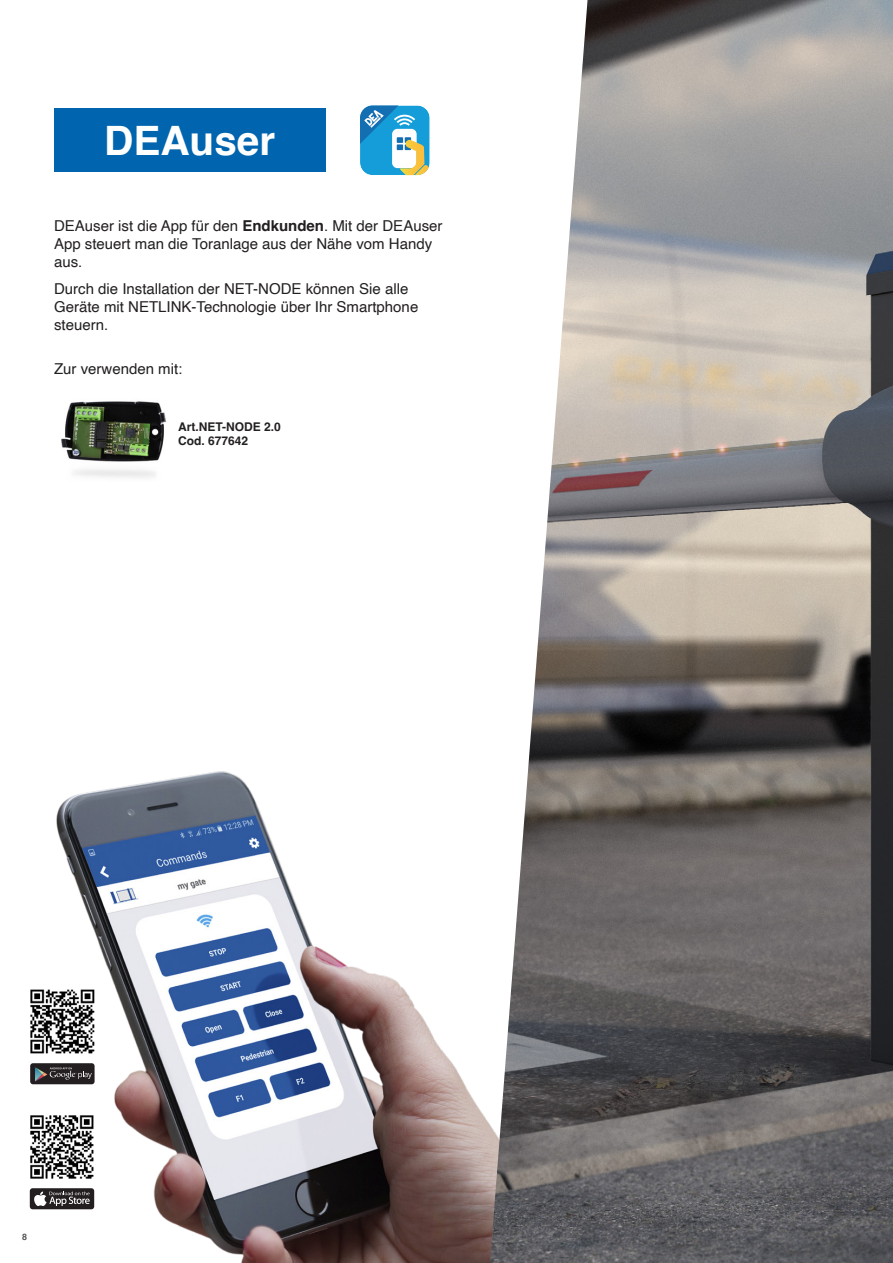
<style>
.page{position:relative;width:893px;height:1263px;background:#fff}
.page>*{position:absolute;margin:0;border:0;box-sizing:border-box;transform-origin:0 0}
.t1{font:700 40.5px "Helvetica";color:#fff}
.t2{font:15px/18px "Helvetica";color:#231f20}
.t3{font:700 12px/14.4px "Helvetica";color:#231f20}
.t4{font:700 9px "Helvetica";color:#57585a}
.s1{font-weight:700}
</style>
<div class="page">
<img style="left:45px;top:771px;width:445px;height:492px">
<img style="left:490px;top:0;width:403px;height:1263px">
<img style="left:61px;top:401px;width:106px;height:77px">
<svg style="left:360px;top:105px;width:70px;height:70px"></svg>
<div style="left:54px;top:108px;width:271px;height:64px;background:#0065ae"></div>
<div style="left:30px;top:1063px;width:65px;height:21px;background:#231f20;border-radius:3px"></div>
<svg style="left:35px;top:1067px;width:57px;height:14px"></svg>
<div style="left:30px;top:1188px;width:64px;height:21px;background:#231f20;border-radius:3px"></div>
<svg style="left:34px;top:1191px;width:56px;height:15px"></svg>
<img style="left:30px;top:1106px;width:73px;height:81px">
<img style="left:30px;top:981px;width:74px;height:82px">
<p class="t1" style="left:104px;top:116px;width:173px">DEAuser</p>
<p class="t2" style="left:54px;top:218px;width:390px">DEAuser ist die App für den <span class="s1">Endkunden</span>. Mit der DEAuser<br>App steuert man die Toranlage aus der Nähe vom Handy aus.</p>
<p class="t2" style="left:54px;top:280px;width:366px">Durch die Installation der NET-NODE können Sie alle<br>Geräte mit NETLINK-Technologie über Ihr Smartphone steuern.</p>
<p class="t2" style="left:54px;top:361px;width:130px">Zur verwenden mit:</p>
<p class="t3" style="left:178px;top:421px;width:104px">Art.NET-NODE 2.0<br>Cod. 677642</p>
<p class="t4" style="left:22px;top:1232px;width:7px">8</p>
</div>
